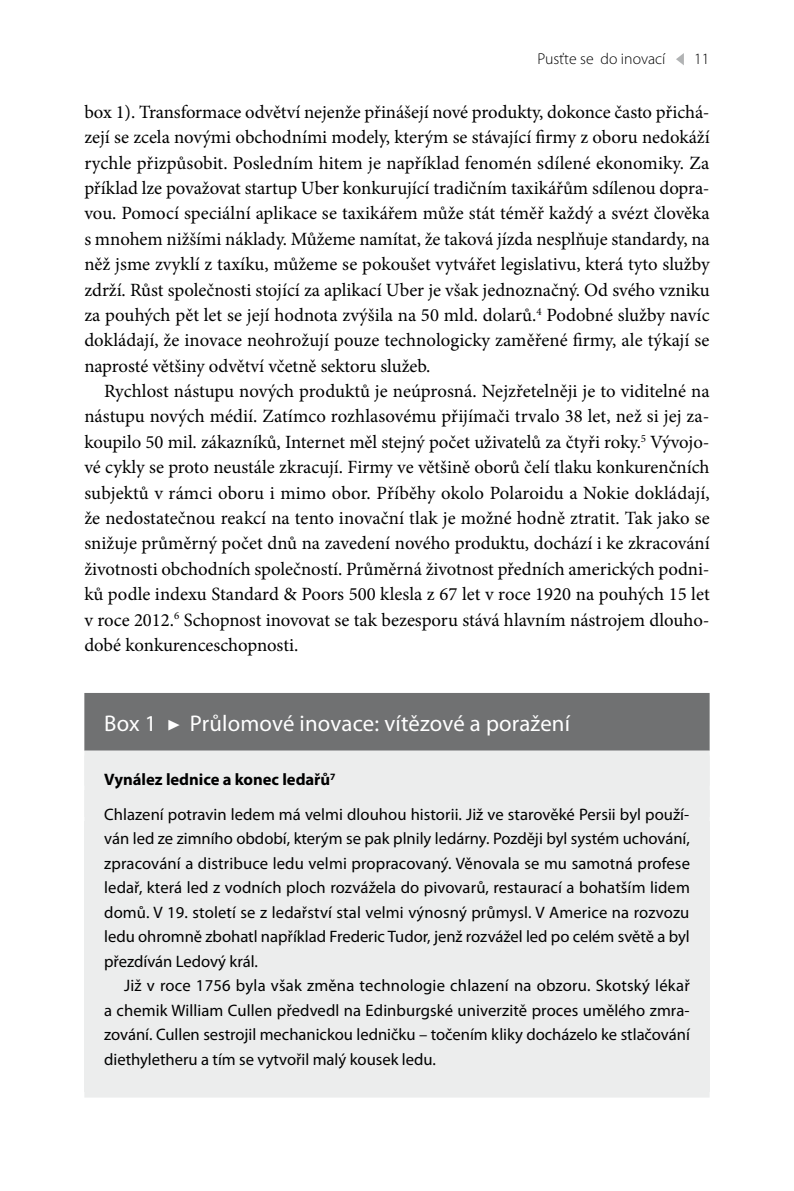
<style>
.page{position:relative;width:794px;height:1191px;background:#fff}
.page>*{position:absolute;margin:0;border:0;box-sizing:border-box;transform-origin:0 0}
.t1{font:22.75px "Myriad Pro";letter-spacing:.01em;color:#fff}
.t2{font:18.72px/25.4px "Minion Pro";letter-spacing:-.005em;color:#000;text-align:justify}
.t3{font:16.62px/24.5px "Myriad Pro";color:#000;text-align:justify}
.t4{font:300 15.75px "Myriad Pro";color:#000}
.s1{font-family:"Minion Pro";font-weight:700;font-style:italic}
.s2{font-weight:700}
</style>
<div class="page">
<svg style="left:676px;top:53px;width:8px;height:12px"></svg>
<div style="left:84px;top:821px;width:625px;height:270px;background:#eceded"></div>
<div style="left:84px;top:693px;width:625px;height:57px;background:#707172"></div>
<div style="left:84px;top:750px;width:625px;height:35px;background:#eceded"></div>
<div style="left:84px;top:755px;width:625px;height:62px;background:#eceded"></div>
<div style="left:84px;top:790px;width:625px;height:61px;background:#eceded"></div>
<div style="left:84px;top:1010px;width:625px;height:87px;background:#eceded"></div>
<p class="t4" style="left:537px;top:49px;width:130px">Pusťte se do inovací</p>
<p class="t4" style="left:694px;top:49px;width:17px">11</p>
<p class="t2" style="left:84px;top:99px;width:627px">box 1). Transformace odvětví nejenže přinášejí nové produkty, dokonce často přichá&shy;zejí se zcela novými obchodními modely, kterým se stávající firmy z oboru nedokáží rychle přizpůsobit. Posledním hitem je například fenomén sdílené ekonomiky. Za příklad lze považovat startup Uber konkurující tradičním taxikářům sdílenou dopra&shy;vou. Pomocí speciální aplikace se taxikářem může stát téměř každý a svézt člověka s mnohem nižšími náklady. Můžeme namítat, že taková jízda nesplňuje standardy, na něž jsme zvyklí z taxíku, můžeme se pokoušet vytvářet legislativu, která tyto služby zdrží. Růst společnosti stojící za aplikací Uber je však jednoznačný. Od svého vzniku za pouhých pět let se její hodnota zvýšila na 50 mld. dolarů.<sup>4</sup> Podobné služby navíc dokládají, že inovace neohrožují pouze technologicky zaměřené firmy, ale týkají se naprosté většiny odvětví včetně sektoru služeb.</p>
<p class="t2" style="left:84px;top:378px;width:627px;text-indent:20px">Rychlost nástupu nových produktů je neúprosná. Nejzřetelněji je to viditelné na nástupu nových médií. Zatímco rozhlasovému přijímači trvalo 38 let, než si jej za&shy;koupilo 50 mil. zákazníků, Internet měl stejný počet uživatelů za čtyři roky.<sup>5</sup> Vývojo&shy;vé cykly se proto neustále zkracují. Firmy ve většině oborů čelí tlaku konkurenčních subjektů v rámci oboru i mimo obor. Příběhy okolo Polaroidu a Nokie dokládají, že nedostatečnou reakcí na tento inovační tlak je možné hodně ztratit. Tak jako se snižuje průměrný počet dnů na zavedení nového produktu, dochází i ke zkracování životnosti obchodních společností. Průměrná životnost předních amerických podni&shy;ků podle indexu Standard &amp; Poors 500 klesla z 67 let v roce 1920 na pouhých 15 let v roce 2012.<sup>6</sup> Schopnost inovovat se tak bezesporu stává hlavním nástrojem dlouho&shy;dobé konkurenceschopnosti.</p>
<p class="t1" style="left:104px;top:709px;width:467px">Box 1 <span class="s1">▶</span> Průlomové inovace: vítězové a poražení</p>
<p class="t3" style="left:104px;top:762px;width:586px;line-height:34.3px"><span class="s2">Vynález lednice a konec ledařů</span><sup>7<br></sup>Chlazení potravin ledem má velmi dlouhou historii. Již ve starověké Persii byl použí-</p>
<p class="t3" style="left:104px;top:826px;width:587px">ván led ze zimního období, kterým se pak plnily ledárny. Později byl systém uchování, zpracování a distribuce ledu velmi propracovaný. Věnovala se mu samotná profese ledař, která led z vodních ploch rozvážela do pivovarů, restaurací a bohatším lidem domů. V 19. století se z ledařství stal velmi výnosný průmysl. V Americe na rozvozu ledu ohromně zbohatl například Frederic Tudor, jenž rozvážel led po celém světě a byl přezdíván Ledový král.</p>
<p class="t3" style="left:104px;top:973px;width:587px;text-indent:20px">Již v roce 1756 byla však změna technologie chlazení na obzoru. Skotský lékař a chemik William Cullen předvedl na Edinburgské univerzitě proces umělého zmra&shy;zování. Cullen sestrojil mechanickou ledničku – točením kliky docházelo ke stlačování diethyletheru a tím se vytvořil malý kousek ledu.</p>
</div>
